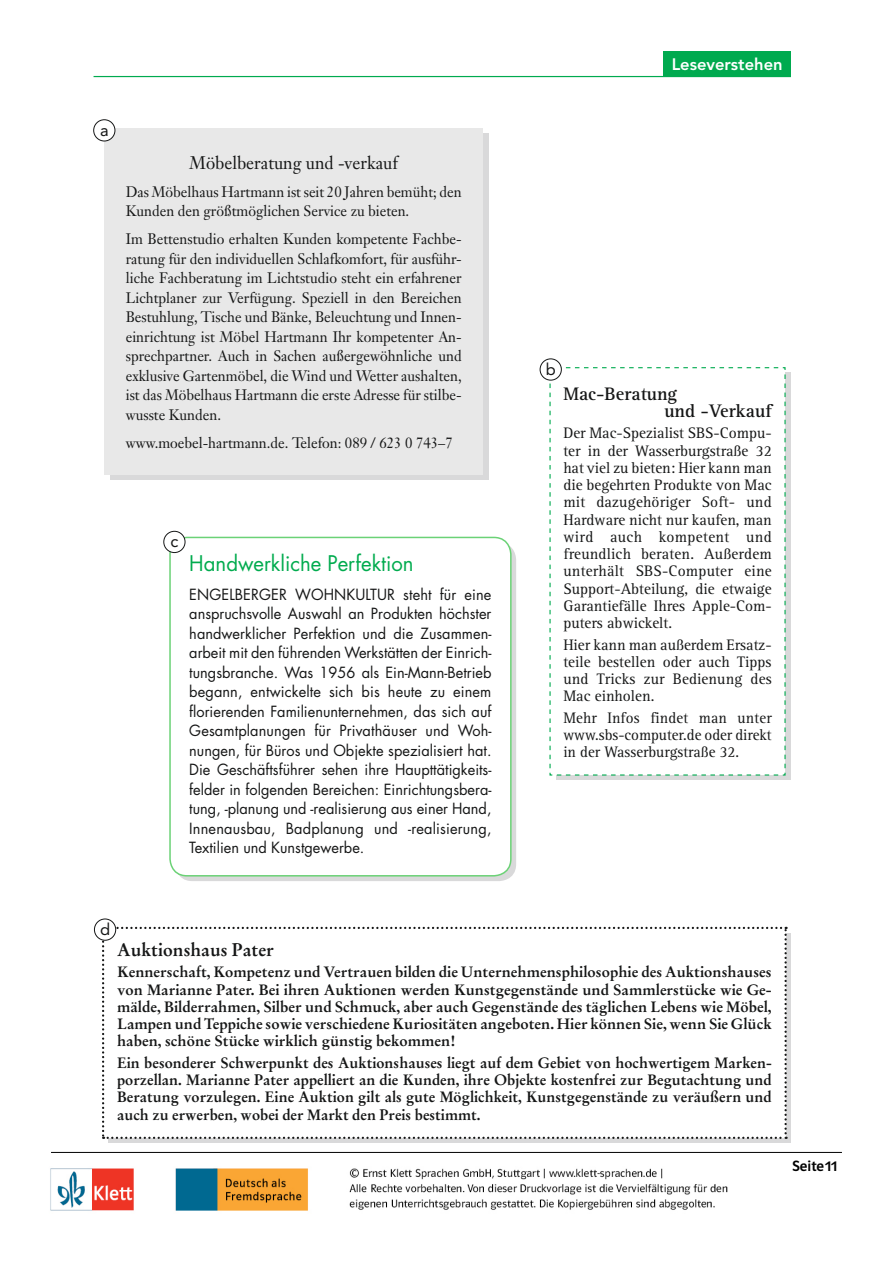
<style>
.page{position:relative;width:893px;height:1263px;background:#fff}
.page>*{position:absolute;margin:0;border:0;box-sizing:border-box;transform-origin:0 0}
.t1{font:21px "Futura";color:#00ab4e}
.t2{font:700 18.75px/17.2px "Rotis Serif";color:#151616}
.t3{font:18px "Janson Text";color:#151616;scale:.95 1}
.t4{font:700 18px "Stempel Garamond";color:#151616}
.t5{font:800 16.5px "Avenir";color:#fff}
.t6{font:16.5px "Avenir";color:#151616}
.t7{font:15.75px/17.2px "Rotis Serif";color:#151616;text-align:justify}
.t8{font:15.75px/17.2px "Rotis Serif";color:#151616;text-align:justify;scale:.96 1}
.t9{font:700 15px/17.2px "Stempel Garamond";color:#151616;text-align:justify}
.t10{font:15px/19.5px "Janson Text";color:#151616;scale:.95 1}
.t11{font:15px/19.5px "Futura";letter-spacing:.005em;color:#151616;text-align:justify}
.t12{font:15px "Polo ST11 K Krftg";color:#000}
</style>
<div class="page">
<hr style="left:94px;top:76px;width:697px;height:1px;background:#00aa4f">
<div style="left:663px;top:51px;width:128px;height:26px;background:#00aa4f"></div>
<div style="left:110px;top:133px;width:378px;height:347px;background:#d9d9da"></div>
<div style="left:104px;top:128px;width:379px;height:346px;background:#e8e8e8"></div>
<div style="left:94px;top:120px;width:21px;height:21px;background:#fff;border-radius:50%"></div>
<div style="left:93px;top:119px;width:22px;height:22px;border:1px solid #151616;border-radius:50%"></div>
<div style="left:556px;top:372px;width:235px;height:408px;background:#d9d9da"></div>
<div style="left:549px;top:367px;width:237px;height:409px;background:#fff"></div>
<div style="left:540px;top:359px;width:21px;height:21px;background:#fff;border-radius:50%"></div>
<div style="left:540px;top:358px;width:22px;height:23px;border:1px solid #151616;border-radius:50%"></div>
<div style="left:175px;top:543px;width:341px;height:338px;background:#d9d9da;border-radius:17px"></div>
<div style="left:170px;top:537px;width:341px;height:339px;background:#fff;border-radius:17px"></div>
<div style="left:169px;top:537px;width:343px;height:339px;border:2px solid #6bd276;border-radius:17px"></div>
<div style="left:164px;top:531px;width:21px;height:21px;background:#fff;border-radius:50%"></div>
<div style="left:163px;top:531px;width:22px;height:22px;border:1px solid #151616;border-radius:50%"></div>
<div style="left:108px;top:933px;width:683px;height:210px;background:#d9d9da"></div>
<div style="left:102px;top:927px;width:685px;height:212px;background:#fff"></div>
<div style="left:94px;top:919px;width:22px;height:21px;background:#fff;border-radius:50%"></div>
<div style="left:94px;top:918px;width:22px;height:23px;border:1px solid #151616;border-radius:50%"></div>
<hr style="left:51px;top:1152px;width:791px;height:1px;background:#000">
<img style="left:50px;top:1168px;width:678px;height:43px">
<p class="t6" style="left:100px;top:123px;width:10px">a</p>
<p class="t3" style="left:190px;top:155px;width:221px">Möbelberatung und -verkauf</p>
<p class="t10" style="left:126px;top:183px;width:355px">Das Möbelhaus Hartmann ist seit 20 Jahren bemüht; den<br>Kunden den größtmöglichen Service zu bieten.</p>
<p class="t10" style="left:126px;top:231px;width:355px;text-align:justify">Im Bettenstudio erhalten Kunden kompetente Fachbe&shy;ratung für den individuellen Schlafkomfort, für ausführ&shy;liche Fachberatung im Lichtstudio steht ein erfahrener Lichtplaner zur Verfügung. Speziell in den Bereichen Bestuhlung, Tische und Bänke, Beleuchtung und Innen&shy;einrichtung ist Möbel Hartmann Ihr kompetenter An&shy;sprechpartner. Auch in Sachen außergewöhnliche und exklusive Gartenmöbel, die Wind und Wetter aushalten, ist das Möbelhaus Hartmann die erste Adresse für stilbe&shy;wusste Kunden.</p>
<p class="t10" style="left:126px;top:434px;width:346px">www.moebel-hartmann.de. Telefon: 089 / 623 0 743–7</p>
<p class="t6" style="left:170px;top:535px;width:9px">c</p>
<h1 class="t1" style="left:189px;top:554px;width:226px">Handwerkliche Perfektion</h1>
<p class="t11" style="left:189px;top:585px;width:304px">ENGELBERGER WOHNKULTUR steht für eine anspruchsvolle Auswahl an Produkten höchster handwerklicher Perfektion und die Zu sammen&shy;arbeit mit den führenden Werkstätten der Einrich&shy;tungsbranche. Was 1956 als Ein-Mann-Betrieb begann, entwickelte sich bis heute zu einem florierenden Familienunternehmen, das sich auf Gesamtplanungen für Privathäuser und Woh&shy;nungen, für Büros und Objekte spezialisiert hat.<br>Die Geschäftsführer sehen ihre Haupttätigkeits&shy;felder in folgenden Bereichen: Einrichtungsbera&shy;tung, -planung und -realisierung aus einer Hand, Innenausbau, Badplanung und -realisierung, Texti lien und Kunstgewerbe.</p>
<p class="t5" style="left:672px;top:58px;width:112px">Leseverstehen</p>
<p class="t6" style="left:546px;top:362px;width:12px">b</p>
<p class="t2" style="left:664px;top:386px;width:109px;text-indent:-101px">Mac-Beratung<br>und -Verkauf</p>
<p class="t7" style="left:563px;top:426px;width:210px">Der Mac-Spezialist SBS-Compu&shy;ter in der Wasserburgstraße 32 hat viel zu bieten: Hier kann man die begehrten Produkte von Mac mit dazugehöriger Soft- und Hardware nicht nur kaufen, man wird auch kompetent und freundlich beraten. Außerdem unterhält SBS-Computer eine Support-Abteilung, die etwaige Garantiefälle Ihres Apple-Com&shy;puters abwickelt.</p>
<p class="t7" style="left:563px;top:637px;width:210px">Hier kann man außerdem Ersatz&shy;teile bestellen oder auch Tipps und Tricks zur Bedienung des Mac einholen.</p>
<p class="t8" style="left:563px;top:710px;width:219px">Mehr Infos findet man unter www.sbs-computer.de oder direkt in der Wasserburgstraße 32.</p>
<p class="t6" style="left:100px;top:922px;width:12px">d</p>
<p class="t4" style="left:117px;top:942px;width:159px">Auktionshaus Pater</p>
<p class="t9" style="left:117px;top:965px;width:656px">Kennerschaft, Kompetenz und Vertrauen bilden die Unternehmensphilosophie des Auktionshauses von Marianne Pater. Bei ihren Auktionen werden Kunstgegenstände und Sammlerstücke wie Ge&shy;mälde, Bilderrahmen, Silber und Schmuck, aber auch Gegenstände des täglichen Lebens wie Möbel, Lampen und Teppiche sowie verschiedene Kuriositäten angeboten. Hier können Sie, wenn Sie Glück haben, schöne Stücke wirklich günstig bekommen!</p>
<p class="t9" style="left:117px;top:1055px;width:656px">Ein besonderer Schwerpunkt des Auktionshauses liegt auf dem Gebiet von hochwertigem Marken&shy;porzellan. Marianne Pater appelliert an die Kunden, ihre Objekte kostenfrei zur Begutachtung und Beratung vorzulegen. Eine Auktion gilt als gute Möglichkeit, Kunstgegenstände zu veräußern und auch zu erwerben, wobei der Markt den Preis bestimmt.</p>
<p class="t12" style="left:792px;top:1158px;width:47px">Seite11</p>
</div>
